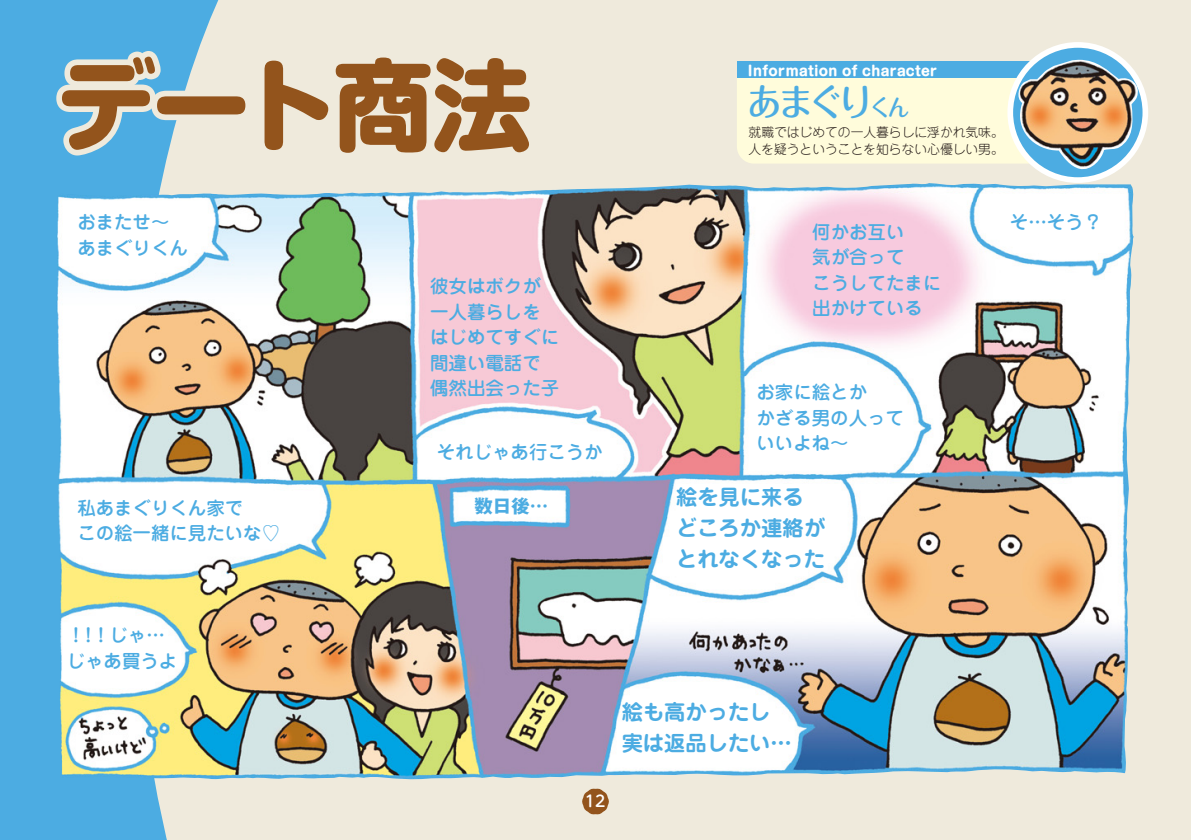
<style>
.page{position:relative;width:1191px;height:840px;background:#fff}
.page>*{position:absolute;margin:0;border:0;box-sizing:border-box;transform-origin:0 0}
.t1{font:99.2px "Shin M Go Pro Heavy 90 pv RKSJ H";letter-spacing:-.03em;color:#93541c}
.t2{font:36.8px "Maru Fo Pro Medium 90 pv RKSJ H";color:#4cace2}
.t3{font:21.2px/31.2px "Jun 501 Pro Bold 90 pv RKSJ H";color:#4cace2}
.t4{font:18.4px/25.6px "Jun 34 Pro Medium 90 pv RKSJ H";color:#4cace2}
.t5{font:18.4px "Gothic MB101 Pro Bold 90 pv RKSJ H";color:#4cace2}
.t6{font:15.6px "UD Shin M Go Pro Medium 90 pv RKSJ H";color:#fff}
.t7{font:13.6px "Shin M Go Pro Bold 90 pv RKSJ H";color:#fff}
.t8{font:12.8px/17px "Jun 101 Pro Light 90 pv RKSJ H";color:#231916}
.s1{color:#efeadc}
.s2{font-size:22.6px}
</style>
<div class="page">
<div style="left:0;top:0;width:1191px;height:839px;background:#efeadc"></div>
<svg style="left:0;top:0;width:219px;height:839px;background:#5fb3e1"></svg>
<svg style="left:51px;top:45px;width:115px;height:116px"></svg>
<div style="left:151px;top:91px;width:100px;height:29px;border:11px solid #efeadc;border-radius:9px"></div>
<div style="left:737px;top:61px;width:368px;height:102px;background:#fffcdb;border-radius:17px"></div>
<div style="left:737px;top:61px;width:368px;height:17px;background:#4cace2"></div>
<svg style="left:1010px;top:45px;width:135px;height:135px"></svg>
<div style="left:1007px;top:42px;width:141px;height:141px;border:6px solid #fff;border-radius:50%"></div>
<img style="left:1016px;top:60px;width:125px;height:112px">
<img style="left:56px;top:183px;width:1073px;height:596px">
<svg style="left:582px;top:788px;width:27px;height:26px"></svg>
<h1 class="t1" style="left:56px;top:68px;width:477px"><span class="s1">デ</span>ート商法</h1>
<p class="t7" style="left:748px;top:65px;width:191px">Information of character</p>
<h2 class="t2" style="left:745px;top:88px;width:166px">あまぐり<span class="s2">くん</span></h2>
<p class="t8" style="left:748px;top:125px;width:257px">就職ではじめての一人暮らしに浮かれ気味。人を疑うということを知らない心優しい男。</p>
<p class="t4" style="left:77px;top:212px;width:112px">おまたせ～あまぐりくん</p>
<p class="t4" style="left:77px;top:497px;width:204px">私あまぐりくん家で<br>この絵一緒に見たいな♡</p>
<p class="t4" style="left:67px;top:624px;width:112px">！！！じゃ…じゃあ買うよ</p>
<p class="t4" style="left:430px;top:276px;width:130px">彼女はボクが一人暮らしをはじめてすぐに間違い電話で偶然出会った子</p>
<p class="t4" style="left:437px;top:441px;width:167px">それじゃあ行こうか</p>
<p class="t4" style="left:812px;top:221px;width:130px">何かお互い<br>気が合って<br>こうしてたまに出かけている</p>
<p class="t4" style="left:756px;top:382px;width:149px">お家に絵とか<br>かざる男の人っていいよね～</p>
<p class="t5" style="left:474px;top:498px;width:75px">数日後…</p>
<p class="t3" style="left:676px;top:483px;width:150px">絵を見に来るどころか連絡がとれなくなった</p>
<p class="t6" style="left:585px;top:795px;width:22px">12</p>
<p class="t3" style="left:621px;top:698px;width:172px">絵も高かったし実は返品したい…</p>
<p class="t4" style="left:1010px;top:212px;width:94px">そ…そう？</p>
</div>
